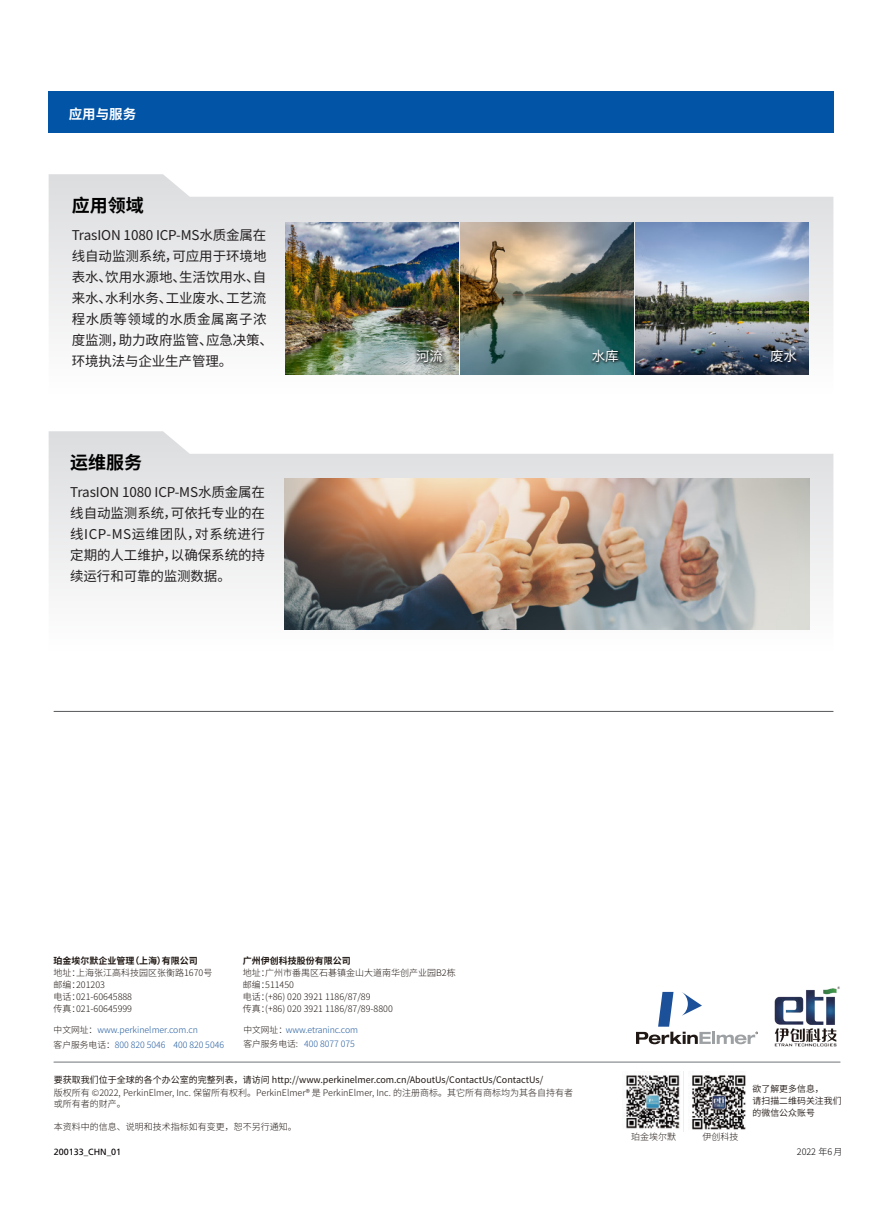
<style>
.page{position:relative;width:893px;height:1212px;background:#fff}
.page>*{position:absolute;margin:0;border:0;box-sizing:border-box;transform-origin:0 0}
.t1{font:700 18px "Source Han Sans SC";color:#000}
.t2{font:13.5px/21px "Source Han Sans SC";letter-spacing:-.005em;color:#231f20}
.t3{font:13.5px "Source Han Sans SC";color:#fff}
.t4{font:700 13.5px "Source Han Sans SC";color:#fff}
.t5{font:300 9px/12px "Source Han Sans CN";color:#201814}
.t6{font:9px "Source Han Sans CN";color:#201814}
.t7{font:700 9px "Source Han Sans CN";color:#201814}
.t8{font:9px "Frutiger LT Std";color:#070304}
.t9{font:300 9px "Source Han Sans CN";color:#070304}
.t10{font:8.85px/11.9px "Source Han Sans CN";color:#201814}
.t11{font:300 8.7px/14px "Source Han Sans CN";color:#205a9e}
.s1{color:#201814}
.s2{font-size:9px;color:#201814}
</style>
<div class="page">
<svg style="left:49px;top:431px;width:784px;height:199px"></svg>
<svg style="left:49px;top:174px;width:784px;height:201px"></svg>
<img style="left:461px;top:222px;width:173px;height:153px">
<img style="left:286px;top:222px;width:173px;height:153px">
<img style="left:636px;top:222px;width:173px;height:153px">
<div style="left:49px;top:92px;width:784px;height:40px;background:#0154a6"></div>
<hr style="left:54px;top:1062px;width:786px;height:1px;background:#9ea1a4">
<svg style="left:636px;top:992px;width:122px;height:52px"></svg>
<img style="left:774px;top:986px;width:66px;height:61px">
<img style="left:691px;top:1075px;width:55px;height:55px">
<img style="left:626px;top:1075px;width:54px;height:54px">
<img style="left:285px;top:479px;width:525px;height:151px">
<img style="left:414px;top:347px;width:34px;height:28px">
<img style="left:589px;top:347px;width:35px;height:28px">
<img style="left:768px;top:347px;width:34px;height:28px">
<hr style="left:54px;top:711px;width:779px;height:1px;background:#57585a">
<h2 class="t4" style="left:69px;top:107px;width:69px">应用与服务</h2>
<h1 class="t1" style="left:72px;top:196px;width:74px">应用领域</h1>
<h2 class="t2" style="left:72px;top:225px;width:203px">TrasION 1080 ICP-MS水质金属在线自动监测系统，可应用于环境地表水、饮用水源地、生活饮用水、自来水、水利水务、工业废水、工艺流程水质等领域的水质金属离子浓度监测，助力政府监管、应急决策、环境执法与企业生产管理。</h2>
<h1 class="t1" style="left:70px;top:452px;width:74px">运维服务</h1>
<h2 class="t2" style="left:70px;top:481px;width:196px;text-align:justify">TrasION 1080 ICP-MS水质金属在线自动监测系统，可依托专业的在线ICP-MS运维团队，对系统进行定期的人工维护，以确保系统的持续运行和可靠的监测数据。</h2>
<h2 class="t3" style="left:416px;top:349px;width:28px">河流</h2>
<h2 class="t3" style="left:592px;top:349px;width:28px">水库</h2>
<h2 class="t3" style="left:770px;top:349px;width:28px">废水</h2>
<p class="t7" style="left:54px;top:956px;width:146px">珀金埃尔默企业管理（上海）有限公司</p>
<p class="t5" style="left:54px;top:967px;width:160px">地址：上海张江高科技园区张衡路1670号邮编：201203<br>电话：021-60645888<br>传真：021-60645999</p>
<p class="t7" style="left:243px;top:956px;width:109px">广州伊创科技股份有限公司</p>
<p class="t5" style="left:243px;top:967px;width:215px">地址：广州市番禺区石碁镇金山大道南华创产业园B2栋邮编：511450<br>电话：(+86) 020 3921 1186/87/89<br>传真：(+86) 020 3921 1186/87/89-8800</p>
<p class="t11" style="left:54px;top:1023px;width:146px"><span class="s1">中文网址：</span>www.perkinelmer.com.cn</p>
<p class="t11" style="left:243px;top:1023px;width:116px"><span class="s1">中文网址：</span>www.etraninc.com<span class="s1">客户服务电话</span><span class="s2">:</span> 400 8077 075</p>
<p class="t11" style="left:54px;top:1038px;width:172px"><span class="s1">客户服务电话：</span>800 820 5046 400 820 5046</p>
<p class="t6" style="left:54px;top:1074px;width:491px">要获取我们位于全球的各个办公室的完整列表，请访问 http://www.perkinelmer.com.cn/AboutUs/ContactUs/ContactUs/</p>
<p class="t5" style="left:54px;top:1088px;width:521px;line-height:10.8px">版权所有 ©2022, PerkinElmer, Inc. 保留所有权利。PerkinElmer® 是 PerkinElmer, Inc. 的注册商标。其它所有商标均为其各自持有者或所有者的财产。</p>
<p class="t5" style="left:54px;top:1121px;width:244px">本资料中的信息、说明和技术指标如有变更，恕不另行通知。</p>
<p class="t5" style="left:631px;top:1131px;width:46px">珀金埃尔默</p>
<p class="t5" style="left:702px;top:1131px;width:37px">伊创科技</p>
<p class="t10" style="left:753px;top:1083px;width:91px">欲了解更多信息，<br>请扫描二维码关注我们的微信公众账号</p>
<p class="t8" style="left:54px;top:1147px;width:69px">200133_CHN_01</p>
<p class="t9" style="left:797px;top:1147px;width:47px">2022 年6月</p>
</div>
